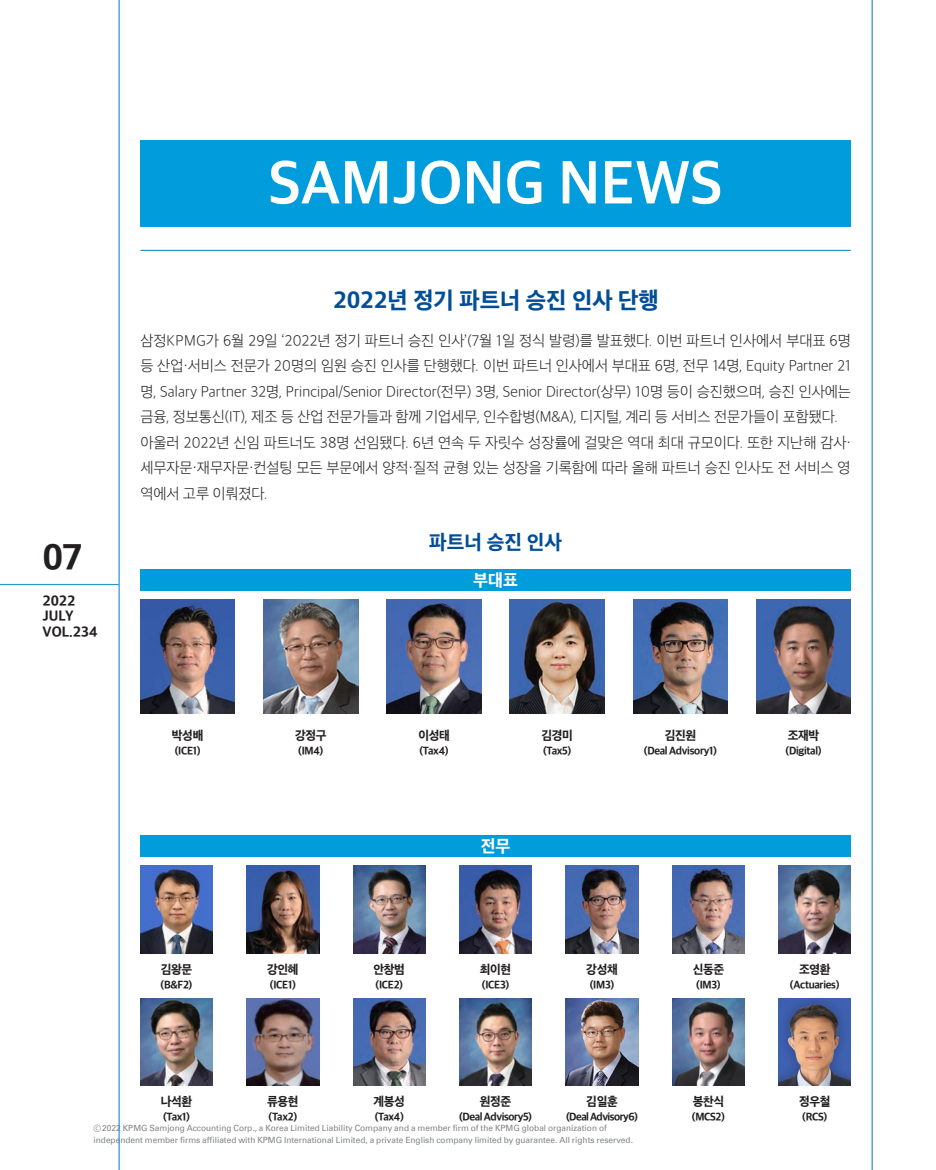
<style>
.page{position:relative;width:936px;height:1170px;background:#fff}
.page>*{position:absolute;margin:0;border:0;box-sizing:border-box;transform-origin:0 0}
.t1{font:57.9px "SD Gothic Neoa g Bd";letter-spacing:-.01em;color:#fff}
.t2{font:34.65px "SD Gothic Neoa Uni h Eb";color:#231f20}
.t3{font:22.5px "SD Gothic Neoa Uni h Eb";color:#014d97}
.t4{font:19.5px "SD Gothic Neoa Uni h Eb";color:#014d97}
.t5{font:16.5px "SD Gothic Neoa Uni h Eb";color:#fff}
.t6{font:14.55px/25.5px "SD Gothic Neoa b Ult Lt";letter-spacing:-.005em;color:#231f20}
.t7{font:13.8px/15.5px "SD Gothic Neoa Uni h Eb";color:#231f20}
.t8{font:12px "SD Gothic Neoa h Ex Bd";letter-spacing:-.03em;color:#231f20}
.t9{font:10.5px "SD Gothic Neoa h Ex Bd";letter-spacing:-.03em;color:#231f20}
.t10{font:10.5px "SD Gothic Neoa h Ex Bd";letter-spacing:-.05em;color:#231f20}
.t11{font:8.55px/12.5px "Universfor KPMG";color:#808285}
.s1{font-family:"SD Gothic Neoa Uni b Ul"}
</style>
<div class="page">
<img style="left:140px;top:865px;width:73px;height:88px">
<img style="left:247px;top:865px;width:72px;height:88px">
<img style="left:353px;top:865px;width:72px;height:88px">
<img style="left:459px;top:865px;width:72px;height:88px">
<img style="left:566px;top:865px;width:72px;height:88px">
<img style="left:672px;top:865px;width:72px;height:88px">
<img style="left:778px;top:865px;width:72px;height:88px">
<img style="left:140px;top:998px;width:73px;height:87px">
<img style="left:353px;top:998px;width:72px;height:87px">
<img style="left:247px;top:998px;width:72px;height:87px">
<img style="left:459px;top:998px;width:72px;height:87px">
<img style="left:566px;top:998px;width:72px;height:87px">
<img style="left:672px;top:998px;width:72px;height:87px">
<img style="left:778px;top:998px;width:72px;height:87px">
<hr style="left:118px;top:0;width:2px;height:1169px;background:#2a92d0">
<hr style="left:871px;top:0;width:1px;height:1169px;background:#2a92d0">
<hr style="left:0;top:584px;width:119px;height:1px;background:#2a92d0">
<hr style="left:140px;top:250px;width:710px;height:1px;background:#2a92d0">
<img style="left:140px;top:599px;width:95px;height:115px">
<img style="left:263px;top:599px;width:95px;height:115px">
<img style="left:387px;top:599px;width:94px;height:115px">
<img style="left:510px;top:599px;width:94px;height:115px">
<img style="left:633px;top:599px;width:94px;height:115px">
<img style="left:756px;top:599px;width:94px;height:115px">
<div style="left:140px;top:569px;width:710px;height:21px;background:#009cdc"></div>
<div style="left:140px;top:835px;width:710px;height:22px;background:#009cdc"></div>
<div style="left:140px;top:140px;width:710px;height:87px;background:#009cdc"></div>
<h1 class="t1" style="left:268px;top:155px;width:456px">SAMJONG NEWS</h1>
<h3 class="t3" style="left:333px;top:289px;width:327px">2022년 정기 파트너 승진 인사 단행</h3>
<h2 class="t2" style="left:43px;top:540px;width:42px">07</h2>
<p class="t7" style="left:43px;top:592px;width:56px">2022<br>JULY<br>VOL.234</p>
<p class="t6" style="left:140px;top:327px;width:712px">삼정KPMG가 6월 29일 ‘2022년 정기 파트너 승진 인사’(7월 1일 정식 발령)를 발표했다. 이번 파트너 인사에서 부대표 6명 등 산업·서비스 전문가 20명의 임원 승진 인사를 단행했다. 이번 파트너 인사에서 부대표 6명, 전무 14명, Equity Partner 21 명, Salary Partner 32명, Principal/Senior Director(전무) 3명, Senior Director(상무) 10명 등이 승진했으며, 승진 인사에는 금융, 정보통신(IT), 제조 등 산업 전문가들과 함께 기업세무, 인수합병(M&amp;A), 디지털, 계리 등 서비스 전문가들이 포함됐다. 아울러 2022년 신임 파트너도 38명 선임됐다. 6년 연속 두 자릿수 성장률에 걸맞은 역대 최대 규모이다. 또한 지난해 감사· 세무자문·재무자문·컨설팅 모든 부문에서 양적·질적 균형 있는 성장을 기록함에 따라 올해 파트너 승진 인사도 전 서비스 영 역에서 고루 이뤄졌다.</p>
<h3 class="t4" style="left:429px;top:532px;width:134px">파트너 승진 인사</h3>
<p class="t8" style="left:172px;top:729px;width:33px">박성배</p>
<p class="t9" style="left:175px;top:745px;width:27px">(ICE1)</p>
<p class="t8" style="left:295px;top:729px;width:33px">강정구</p>
<p class="t9" style="left:298px;top:745px;width:27px">(IM4)</p>
<p class="t5" style="left:473px;top:572px;width:46px">부대표</p>
<p class="t8" style="left:418px;top:729px;width:33px">이성태</p>
<p class="t9" style="left:419px;top:745px;width:31px">(Tax4)</p>
<p class="t8" style="left:541px;top:729px;width:33px">김경미</p>
<p class="t9" style="left:543px;top:745px;width:30px">(Tax5)</p>
<p class="t5" style="left:480px;top:838px;width:31px">전무</p>
<p class="t8" style="left:664px;top:729px;width:33px">김진원</p>
<p class="t9" style="left:643px;top:745px;width:75px">(Deal Advisory1)</p>
<p class="t8" style="left:787px;top:729px;width:33px">조재박</p>
<p class="t9" style="left:785px;top:745px;width:37px">(Digital)</p>
<p class="t8" style="left:161px;top:962px;width:33px">김왕문</p>
<p class="t9" style="left:161px;top:979px;width:33px">(B&amp;F2)</p>
<p class="t8" style="left:161px;top:1095px;width:33px">나석환</p>
<p class="t9" style="left:163px;top:1111px;width:29px">(Tax1)</p>
<p class="t8" style="left:267px;top:962px;width:33px">강인혜</p>
<p class="t9" style="left:270px;top:979px;width:27px">(ICE1)</p>
<p class="t8" style="left:267px;top:1095px;width:33px">류용현</p>
<p class="t9" style="left:268px;top:1111px;width:30px">(Tax2)</p>
<p class="t8" style="left:373px;top:962px;width:33px">안창범</p>
<p class="t9" style="left:375px;top:979px;width:29px">(ICE2)</p>
<p class="t8" style="left:373px;top:1095px;width:33px">계봉성</p>
<p class="t9" style="left:374px;top:1111px;width:31px">(Tax4)</p>
<p class="t8" style="left:480px;top:962px;width:33px">최이현</p>
<p class="t9" style="left:482px;top:979px;width:29px">(ICE3)</p>
<p class="t8" style="left:586px;top:962px;width:33px">강성채</p>
<p class="t9" style="left:589px;top:979px;width:26px">(IM3)</p>
<p class="t8" style="left:480px;top:1095px;width:33px">원정준</p>
<p class="t9" style="left:459px;top:1111px;width:74px">(Deal Advisory5)</p>
<p class="t8" style="left:586px;top:1095px;width:33px">김일훈</p>
<p class="t10" style="left:566px;top:1111px;width:73px">(Deal Advisory6)</p>
<p class="t8" style="left:692px;top:962px;width:33px">신동준</p>
<p class="t9" style="left:696px;top:979px;width:26px">(IM3)</p>
<p class="t8" style="left:692px;top:1095px;width:33px">봉찬식</p>
<p class="t9" style="left:691px;top:1111px;width:35px">(MCS2)</p>
<p class="t8" style="left:799px;top:962px;width:33px">조영환</p>
<p class="t9" style="left:790px;top:979px;width:51px">(Actuaries)</p>
<p class="t8" style="left:799px;top:1095px;width:33px">정우철</p>
<p class="t9" style="left:802px;top:1111px;width:27px">(RCS)</p>
<p class="t11" style="left:94px;top:1121px;width:541px"><span class="s1">ⓒ</span> 2022 KPMG Samjong Accounting Corp., a Korea Limited Liability Company and a member firm of the KPMG global organization of independent member firms affiliated with KPMG International Limited, a private English company limited by guarantee. All rights reserved.</p>
</div>
